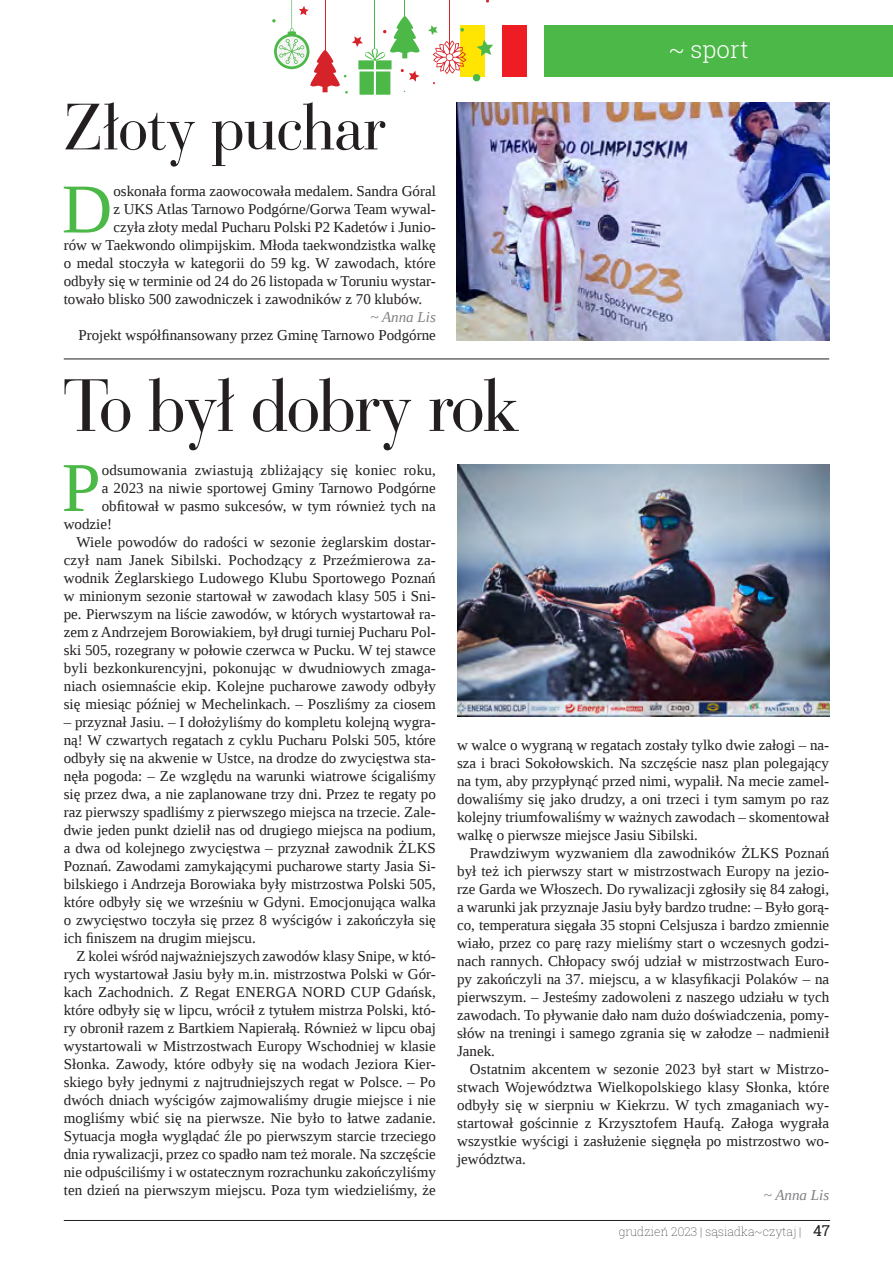
<style>
.page{position:relative;width:893px;height:1263px;background:#fff}
.page>*{position:absolute;margin:0;border:0;box-sizing:border-box;transform-origin:0 0}
.tytul_28{font:78px "Bauer Bodni EU";letter-spacing:-.01em;color:#231f20;scale:.96 1}
.inicjal_3{font:70.05px "Liberation Serif";color:#4cb848}
.tytul_28-2{font:69px "Bauer Bodni EU";color:#231f20;scale:.96 1}
.tekst{font:300 24px "Roboto Slab";color:#fff}
.tekst-2{font:15px/18px "Liberation Serif";color:#231f20;text-align:justify}
.inicjal_3-2{font:15px "Liberation Serif";color:#231f20}
.Autor_podpis_OK{font:italic 15px "Liberation Serif";color:#808285}
.t1{font:100 12px "Roboto Slab";color:#231f20}
.s1{font-weight:400;font-size:15px}
</style>
<div class="page">
<hr style="left:64px;top:1220px;width:766px;height:1px;background:#231f20">
<div style="left:544px;top:26px;width:349px;height:51px;background:#4cb848"></div>
<div style="left:502px;top:26px;width:24px;height:51px;background:#ee1d23"></div>
<div style="left:460px;top:26px;width:25px;height:51px;background:#ffe501"></div>
<svg style="left:477px;top:40px;width:16px;height:16px"></svg>
<div style="left:473px;top:74px;width:7px;height:7px;background:#4cb848;border-radius:50%"></div>
<svg style="left:359px;top:94px;width:15px;height:1px"></svg>
<div style="left:376px;top:71px;width:14px;height:24px;background:#7fcc7c"></div>
<svg style="left:272px;top:0;width:148px;height:94px"></svg>
<svg style="left:428px;top:25px;width:38px;height:49px"></svg>
<hr style="left:449px;top:0;width:1px;height:45px;background:#d62229">
<img style="left:457px;top:102px;width:372px;height:238px">
<img style="left:457px;top:465px;width:372px;height:251px">
<hr style="left:64px;top:359px;width:765px;height:1px;background:#231f20">
<p class="tytul_28-2" style="left:64px;top:85px;width:337px">Złoty puchar</p>
<p class="inicjal_3" style="left:62px;top:164px;width:52px">D</p>
<p class="inicjal_3-2" style="left:113px;top:182px;width:324px">oskonała forma zaowocowała medalem. Sandra Góral</p>
<p class="inicjal_3-2" style="left:113px;top:200px;width:324px">z UKS Atlas Tarnowo Podgórne/Gorwa Team wywal-</p>
<p class="inicjal_3-2" style="left:113px;top:218px;width:324px">czyła złoty medal Pucharu Polski P2 Kadetów i Junio-</p>
<p class="inicjal_3-2" style="left:64px;top:236px;width:374px">rów w Taekwondo olimpijskim. Młoda taekwondzistka walkę</p>
<p class="inicjal_3-2" style="left:64px;top:254px;width:374px">o medal stoczyła w kategorii do 59 kg. W zawodach, które</p>
<p class="inicjal_3-2" style="left:64px;top:272px;width:374px">odbyły się w terminie od 24 do 26 listopada w Toruniu wystar-</p>
<p class="inicjal_3-2" style="left:64px;top:290px;width:360px">towało blisko 500 zawodniczek i zawodników z 70 klubów.</p>
<p class="Autor_podpis_OK" style="left:370px;top:308px;width:67px">~ Anna Lis</p>
<p class="tekst-2" style="left:78px;top:326px;width:359px">Projekt współfinansowany przez Gminę Tarnowo Podgórne</p>
<p class="tytul_28" style="left:64px;top:358px;width:475px">To był dobry rok</p>
<p class="tekst" style="left:669px;top:33px;width:82px">~ sport</p>
<p class="inicjal_3" style="left:62px;top:442px;width:40px">P</p>
<p class="inicjal_3-2" style="left:102px;top:460px;width:336px">odsumowania zwiastują zbliżający się koniec roku,</p>
<p class="inicjal_3-2" style="left:102px;top:478px;width:336px">a 2023 na niwie sportowej Gminy Tarnowo Podgórne</p>
<p class="inicjal_3-2" style="left:102px;top:496px;width:336px">obfitował w pasmo sukcesów, w tym również tych na</p>
<p class="inicjal_3-2" style="left:64px;top:514px;width:50px">wodzie!</p>
<p class="tekst-2" style="left:64px;top:533px;width:374px;text-indent:13px">Wiele powodów do radości w sezonie żeglarskim dostar&shy;czył nam Janek Sibilski. Pochodzący z Przeźmierowa za&shy;wodnik Żeglarskiego Ludowego Klubu Sportowego Poznań w minionym sezonie startował w zawodach klasy 505 i Sni&shy;pe. Pierwszym na liście zawodów, w których wystartował ra&shy;zem z Andrzejem Borowiakiem, był drugi turniej Pucharu Pol&shy;ski 505, rozegrany w połowie czerwca w Pucku. W tej stawce byli bezkonkurencyjni, pokonując w dwudniowych zmaga&shy;niach osiemnaście ekip. Kolejne pucharowe zawody odbyły się miesiąc później w Mechelinkach. – Poszliśmy za ciosem</p>
<p class="tekst-2" style="left:64px;top:713px;width:374px">– przyznał Jasiu. – I dołożyliśmy do kompletu kolejną wygra&shy;ną! W czwartych regatach z cyklu Pucharu Polski 505, które odbyły się na akwenie w Ustce, na drodze do zwycięstwa sta&shy;nęła pogoda: – Ze względu na warunki wiatrowe ścigaliśmy się przez dwa, a nie zaplanowane trzy dni. Przez te regaty po raz pierwszy spadliśmy z pierwszego miejsca na trzecie. Zale&shy;dwie jeden punkt dzielił nas od drugiego miejsca na podium, a dwa od kolejnego zwycięstwa – przyznał zawodnik ŻLKS Poznań. Zawodami zamykającymi pucharowe starty Jasia Si&shy;bilskiego i Andrzeja Borowiaka były mistrzostwa Polski 505, które odbyły się we wrześniu w Gdyni. Emocjonująca walka o zwycięstwo toczyła się przez 8 wyścigów i zakończyła się ich finiszem na drugim miejscu.</p>
<p class="tekst-2" style="left:64px;top:947px;width:374px;text-indent:13px">Z kolei wśród najważniejszych zawodów klasy Snipe, w któ&shy;rych wystartował Jasiu były m.in. mistrzostwa Polski w Gór&shy;kach Zachodnich. Z Regat ENERGA NORD CUP Gdańsk, które odbyły się w lipcu, wrócił z tytułem mistrza Polski, któ&shy;ry obronił razem z Bartkiem Napierałą. Również w lipcu obaj wystartowali w Mistrzostwach Europy Wschodniej w klasie Słonka. Zawody, które odbyły się na wodach Jeziora Kier&shy;skiego były jednymi z najtrudniejszych regat w Polsce. – Po dwóch dniach wyścigów zajmowaliśmy drugie miejsce i nie mogliśmy wbić się na pierwsze. Nie było to łatwe zadanie.<br>Sytuacja mogła wyglądać źle po pierwszym starcie trzeciego dnia rywalizacji, przez co spadło nam też morale. Na szczęście nie odpuściliśmy i w ostatecznym rozrachunku zakończyliśmy ten dzień na pierwszym miejscu. Poza tym wiedzieliśmy, że</p>
<p class="tekst-2" style="left:457px;top:735px;width:374px">w walce o wygraną w regatach zostały tylko dwie załogi – na&shy;sza i braci Sokołowskich. Na szczęście nasz plan polegający na tym, aby przypłynąć przed nimi, wypalił. Na mecie zamel&shy;dowaliśmy się jako drudzy, a oni trzeci i tym samym po raz kolejny triumfowaliśmy w ważnych zawodach – skomentował walkę o pierwsze miejsce Jasiu Sibilski.</p>
<p class="tekst-2" style="left:457px;top:843px;width:374px;text-indent:13px">Prawdziwym wyzwaniem dla zawodników ŻLKS Poznań był też ich pierwszy start w mistrzostwach Europy na jezio&shy;rze Garda we Włoszech. Do rywalizacji zgłosiły się 84 załogi, a warunki jak przyznaje Jasiu były bardzo trudne: – Było gorą&shy;co, temperatura sięgała 35 stopni Celsjusza i bardzo zmiennie wiało, przez co parę razy mieliśmy start o wczesnych godzi&shy;nach rannych. Chłopacy swój udział w mistrzostwach Euro&shy;py zakończyli na 37. miejscu, a w klasyfikacji Polaków – na pierwszym. – Jesteśmy zadowoleni z naszego udziału w tych zawodach. To pływanie dało nam dużo doświadczenia, pomy&shy;słów na treningi i samego zgrania się w załodze – nadmienił Janek.</p>
<p class="tekst-2" style="left:457px;top:1059px;width:374px;text-indent:13px">Ostatnim akcentem w sezonie 2023 był start w Mistrzo&shy;stwach Województwa Wielkopolskiego klasy Słonka, które odbyły się w sierpniu w Kiekrzu. W tych zmaganiach wy&shy;startował gościnnie z Krzysztofem Haufą. Załoga wygrała wszystkie wyścigi i zasłużenie sięgnęła po mistrzostwo wo&shy;jewództwa.</p>
<p class="Autor_podpis_OK" style="left:764px;top:1185px;width:67px">~ Anna Lis</p>
<p class="t1" style="left:619px;top:1223px;width:213px">grudzień 2023 | sąsiadka~czytaj | <span class="s1">47</span></p>
</div>
